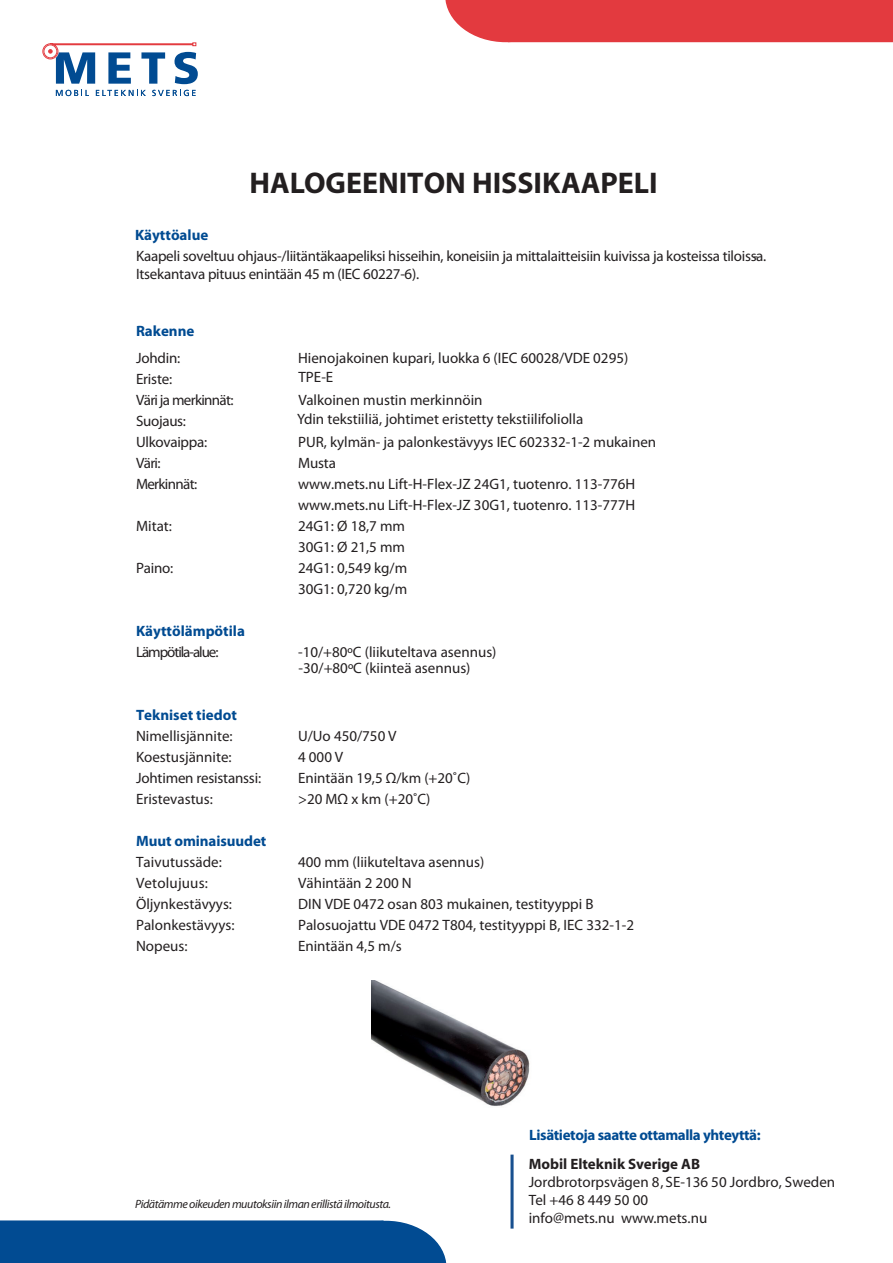
<style>
.page{position:relative;width:893px;height:1263px;background:#fff}
.page>*{position:absolute;margin:0;border:0;box-sizing:border-box;transform-origin:0 0}
.t1{font:700 30px "Myriad Pro";color:#231f20}
.t2{font:15px/21px "Myriad Pro";color:#231f20}
.t3{font:15px/21px "Myriad Pro";letter-spacing:-.02em;color:#231f20}
.t4{font:15px/18px "Myriad";color:#231f20}
.t5{font:700 15px "Myriad Pro";letter-spacing:-.005em;color:#014b92}
.t6{font:700 15px "Myriad Pro";letter-spacing:-.025em;color:#014b92}
.t7{font:700 15px "Myriad";color:#231f20}
.t8{font:15px "Myriad Pro";letter-spacing:-.07em;color:#231f20}
.t9{font:15px "Myriad Pro";letter-spacing:-.045em;color:#231f20}
.t10{font:italic 12px "Myriad Pro";letter-spacing:-.035em;color:#231f20}
</style>
<div class="page">
<div style="left:445px;top:0;width:448px;height:42px;background:#e33a3f"></div>
<svg style="left:56px;top:90px;width:33px;height:6px"></svg>
<svg style="left:96px;top:90px;width:50px;height:6px"></svg>
<svg style="left:152px;top:90px;width:44px;height:6px"></svg>
<svg style="left:43px;top:43px;width:155px;height:41px"></svg>
<div style="left:0;top:1220px;width:446px;height:43px;background:#014b92"></div>
<img style="left:372px;top:981px;width:158px;height:125px">
<svg style="left:510px;top:1154px;width:4px;height:74px"></svg>
<p class="t5" style="left:135px;top:225px;width:75px">Käyttöalue</p>
<h1 class="t1" style="left:249px;top:164px;width:410px">HALOGEENITON HISSIKAAPELI</h1>
<p class="t3" style="left:136px;top:245px;width:632px">Kaapeli soveltuu ohjaus-/liitäntäkaapeliksi hisseihin, koneisiin ja mittalaitteisiin kuivissa ja kosteissa tiloissa.</p>
<p class="t2" style="left:753px;top:245px;width:6px">-</p>
<p class="t3" style="left:136px;top:263px;width:285px">Itsekantava pituus enintään 45 m (IEC 60227-6).</p>
<p class="t5" style="left:136px;top:321px;width:60px">Rakenne</p>
<p class="t2" style="left:136px;top:347px;width:46px">Johdin:</p>
<p class="t2" style="left:298px;top:347px;width:332px">Hienojakoinen kupari, luokka 6 (IEC 60028/VDE 0295)</p>
<p class="t3" style="left:136px;top:368px;width:99px">Eriste:<br>Väri ja merkinnät:<br>Suojaus:<br>Ulkovaippa:</p>
<p class="t2" style="left:298px;top:366px;width:185px;line-height:22.5px">TPE-E<br>Valkoinen mustin merkinnöin</p>
<p class="t2" style="left:297px;top:409px;width:288px">Ydin tekstiiliä, johtimet eristetty tekstiilifoliolla</p>
<p class="t2" style="left:298px;top:431px;width:360px">PUR, kylmän- ja palonkestävyys IEC 602332-1-2 mukainen</p>
<p class="t2" style="left:136px;top:452px;width:26px">Väri:</p>
<p class="t2" style="left:298px;top:452px;width:39px">Musta</p>
<p class="t9" style="left:136px;top:474px;width:63px">Merkinnät:</p>
<p class="t2" style="left:298px;top:473px;width:339px">www.mets.nu Lift-H-Flex-JZ 24G1, tuotenro. 113-776H www.mets.nu Lift-H-Flex-JZ 30G1, tuotenro. 113-777H</p>
<p class="t2" style="left:136px;top:515px;width:37px">Mitat:</p>
<p class="t2" style="left:298px;top:515px;width:108px">24G1: Ø 18,7 mm<br>30G1: Ø 21,5 mm</p>
<p class="t2" style="left:136px;top:557px;width:39px">Paino:</p>
<p class="t2" style="left:298px;top:557px;width:111px">24G1: 0,549 kg/m<br>30G1: 0,720 kg/m</p>
<p class="t5" style="left:136px;top:621px;width:110px">Käyttölämpötila</p>
<p class="t8" style="left:136px;top:642px;width:84px">Lämpötila-alue:</p>
<p class="t2" style="left:298px;top:641px;width:200px">-10/+80ºC (liikuteltava asennus)</p>
<p class="t2" style="left:298px;top:658px;width:174px">-30/+80ºC (kiinteä asennus)</p>
<p class="t5" style="left:136px;top:705px;width:102px">Tekniset tiedot</p>
<p class="t2" style="left:136px;top:725px;width:98px">Nimellisjännite:</p>
<p class="t2" style="left:298px;top:725px;width:100px">U/Uo 450/750 V</p>
<p class="t2" style="left:136px;top:746px;width:97px">Koestusjännite:</p>
<p class="t2" style="left:298px;top:746px;width:46px">4 000 V</p>
<p class="t2" style="left:136px;top:767px;width:127px">Johtimen resistanssi:</p>
<p class="t2" style="left:298px;top:767px;width:174px">Enintään 19,5 Ω/km (+20˚C)</p>
<p class="t2" style="left:136px;top:788px;width:78px">Eristevastus:</p>
<p class="t2" style="left:298px;top:788px;width:134px">&gt;20 MΩ x km (+20˚C)</p>
<p class="t5" style="left:136px;top:831px;width:132px">Muut ominaisuudet</p>
<p class="t2" style="left:136px;top:851px;width:87px">Taivutussäde:</p>
<p class="t2" style="left:298px;top:851px;width:188px">400 mm (liikuteltava asennus)</p>
<p class="t2" style="left:136px;top:872px;width:73px">Vetolujuus:</p>
<p class="t2" style="left:298px;top:872px;width:115px">Vähintään 2 200 N</p>
<p class="t2" style="left:136px;top:893px;width:97px">Öljynkestävyys:</p>
<p class="t2" style="left:298px;top:893px;width:297px">DIN VDE 0472 osan 803 mukainen, testityyppi B</p>
<p class="t2" style="left:136px;top:914px;width:100px">Palonkestävyys:</p>
<p class="t2" style="left:298px;top:914px;width:338px">Palosuojattu VDE 0472 T804, testityyppi B, IEC 332-1-2</p>
<p class="t2" style="left:136px;top:935px;width:53px">Nopeus:</p>
<p class="t2" style="left:298px;top:935px;width:105px">Enintään 4,5 m/s</p>
<p class="t10" style="left:135px;top:1197px;width:258px">Pidätämme oikeuden muutoksiin ilman erillistä ilmoitusta.</p>
<p class="t6" style="left:529px;top:1125px;width:233px">Lisätietoja saatte ottamalla yhteyttä:</p>
<p class="t7" style="left:529px;top:1156px;width:173px">Mobil Elteknik Sverige AB</p>
<p class="t4" style="left:529px;top:1174px;width:308px">Jordbrotorpsvägen 8, SE-136 50 Jordbro, Sweden<br>Tel +46 8 449 50 00<br>info@mets.nu www.mets.nu</p>
</div>
